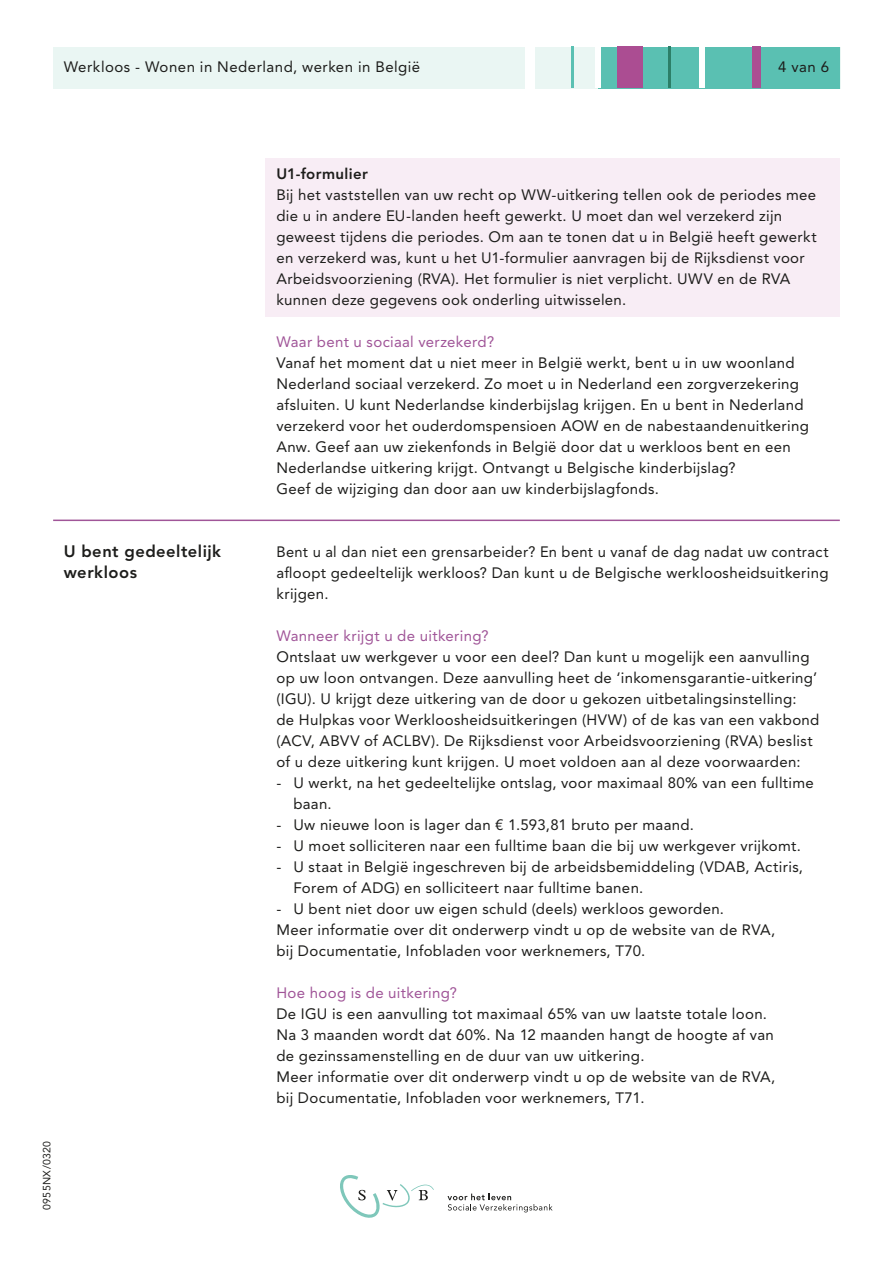
<style>
.page{position:relative;width:893px;height:1263px;background:#fff}
.page>*{position:absolute;margin:0;border:0;box-sizing:border-box;transform-origin:0 0}
._06-Subhoofdstuk{font:800 16.5px/21px "Avenir LT Std";letter-spacing:.03em;color:#1d1d1b}
._00-Platte_tekst{font:15px/21px "Avenir LT Std";letter-spacing:.02em;color:#1d1d1b}
._00-Platte_tekst_met{font:15px/21px "Avenir LT Std";letter-spacing:.02em;color:#1d1d1b;text-align:justify}
._00-Platte_tekst-2{font:15px "Avenir LT Std";letter-spacing:.02em;color:#a05598}
.kopregel_pag_2_e_v{font:15px "Avenir LT Std";letter-spacing:.03em;color:#1d1d1b}
._00-Platte_tekst-3{font:800 15px "Avenir LT Std";letter-spacing:.025em;color:#1d1d1b}
._03-Documentcode{font:10.5px "Avenir LT Std";letter-spacing:.03em;color:#1d1d1b}
</style>
<div class="page">
<div style="left:53px;top:47px;width:787px;height:41px;background:#eaf6f3"></div>
<div style="left:598px;top:47px;width:242px;height:41px;background:#5ac0b2"></div>
<div style="left:752px;top:47px;width:9px;height:41px;background:#ab4d92"></div>
<div style="left:699px;top:47px;width:6px;height:41px;background:#fff"></div>
<hr style="left:668px;top:47px;width:3px;height:41px;background:#2c7f68">
<div style="left:617px;top:47px;width:25px;height:41px;background:#ab4d92"></div>
<div style="left:595px;top:47px;width:5px;height:41px;background:#fff"></div>
<div style="left:525px;top:47px;width:9px;height:41px;background:#fff"></div>
<hr style="left:571px;top:47px;width:3px;height:41px;background:#5ac0b2">
<div style="left:266px;top:158px;width:574px;height:158px;background:#f8edf5"></div>
<hr style="left:53px;top:520px;width:787px;height:1px;background:#a05598">
<svg style="left:340px;top:1175px;width:94px;height:43px"></svg>
<svg style="left:447px;top:1193px;width:106px;height:19px"></svg>
<p class="kopregel_pag_2_e_v" style="left:64px;top:58px;width:358px">Werkloos - Wonen in Nederland, werken in België</p>
<p class="kopregel_pag_2_e_v" style="left:778px;top:58px;width:52px">4 van 6</p>
<p class="_00-Platte_tekst-3" style="left:276px;top:165px;width:93px">U1-formulier</p>
<p class="_00-Platte_tekst" style="left:276px;top:185px;width:542px">Bij het vaststellen van uw recht op WW-uitkering tellen ook de periodes mee die u in andere EU-landen heeft gewerkt. U moet dan wel verzekerd zijn geweest tijdens die periodes. Om aan te tonen dat u in België heeft gewerkt en verzekerd was, kunt u het U1-formulier aanvragen bij de Rijksdienst voor Arbeidsvoorziening (RVA). Het formulier is niet verplicht. UWV en de RVA kunnen deze gegevens ook onderling uitwisselen.</p>
<p class="_00-Platte_tekst-2" style="left:276px;top:333px;width:219px">Waar bent u sociaal verzekerd?</p>
<p class="_00-Platte_tekst" style="left:276px;top:353px;width:534px">Vanaf het moment dat u niet meer in België werkt, bent u in uw woonland Nederland sociaal verzekerd. Zo moet u in Nederland een zorgverzekering afsluiten. U kunt Nederlandse kinderbijslag krijgen. En u bent in Nederland verzekerd voor het ouderdomspensioen AOW en de nabestaandenuitkering Anw. Geef aan uw ziekenfonds in België door dat u werkloos bent en een Nederlandse uitkering krijgt. Ontvangt u Belgische kinderbijslag?</p>
<p class="_00-Platte_tekst" style="left:276px;top:479px;width:384px">Geef de wijziging dan door aan uw kinderbijslagfonds.</p>
<h2 class="_06-Subhoofdstuk" style="left:64px;top:541px;width:159px">U bent gedeeltelijk werkloos</h2>
<p class="_00-Platte_tekst_met" style="left:276px;top:542px;width:554px">Bent u al dan niet een grensarbeider? En bent u vanaf de dag nadat uw contract afloopt gedeeltelijk werkloos? Dan kunt u de Belgische werkloosheidsuitkering krijgen.</p>
<p class="_00-Platte_tekst-2" style="left:276px;top:627px;width:214px">Wanneer krijgt u de uitkering?</p>
<p class="_00-Platte_tekst" style="left:276px;top:647px;width:542px">Ontslaat uw werkgever u voor een deel? Dan kunt u mogelijk een aanvulling op uw loon ontvangen. Deze aanvulling heet de ‘inkomensgarantie-uitkering’ (IGU). U krijgt deze uitkering van de door u gekozen uitbetalingsinstelling:</p>
<p class="_00-Platte_tekst" style="left:276px;top:710px;width:544px">de Hulpkas voor Werkloosheidsuitkeringen (HVW) of de kas van een vakbond (ACV, ABVV of ACLBV). De Rijksdienst voor Arbeidsvoorziening (RVA) beslist of u deze uitkering kunt krijgen. U moet voldoen aan al deze voorwaarden:</p>
<p class="_00-Platte_tekst" style="left:293px;top:773px;width:522px;text-indent:-17px">- U werkt, na het gedeeltelijke ontslag, voor maximaal 80% van een fulltime baan.</p>
<p class="_00-Platte_tekst" style="left:276px;top:815px;width:419px">- Uw nieuwe loon is lager dan € 1.593,81 bruto per maand.</p>
<p class="_00-Platte_tekst" style="left:276px;top:836px;width:526px">- U moet solliciteren naar een fulltime baan die bij uw werkgever vrijkomt.</p>
<p class="_00-Platte_tekst" style="left:293px;top:857px;width:511px;text-indent:-17px">- U staat in België ingeschreven bij de arbeidsbemiddeling (VDAB, Actiris,<br>Forem of ADG) en solliciteert naar fulltime banen.</p>
<p class="_00-Platte_tekst" style="left:276px;top:899px;width:449px">- U bent niet door uw eigen schuld (deels) werkloos geworden.</p>
<p class="_00-Platte_tekst" style="left:276px;top:920px;width:501px">Meer informatie over dit onderwerp vindt u op de website van de RVA, bij Documentatie, Infobladen voor werknemers, T70.</p>
<p class="_00-Platte_tekst-2" style="left:276px;top:984px;width:182px">Hoe hoog is de uitkering?</p>
<p class="_00-Platte_tekst" style="left:276px;top:1004px;width:492px">De IGU is een aanvulling tot maximaal 65% van uw laatste totale loon.</p>
<p class="_00-Platte_tekst" style="left:276px;top:1025px;width:499px">Na 3 maanden wordt dat 60%. Na 12 maanden hangt de hoogte af van</p>
<p class="_00-Platte_tekst" style="left:276px;top:1046px;width:370px">de gezinssamenstelling en de duur van uw uitkering.</p>
<p class="_00-Platte_tekst" style="left:276px;top:1067px;width:501px">Meer informatie over dit onderwerp vindt u op de website van de RVA,</p>
<p class="_00-Platte_tekst" style="left:276px;top:1088px;width:370px">bij Documentatie, Infobladen voor werknemers, T71.</p>
<p class="_03-Documentcode" style="left:41px;top:1210px;width:70px;rotate:-90deg">0955NX/0320</p>
</div>
